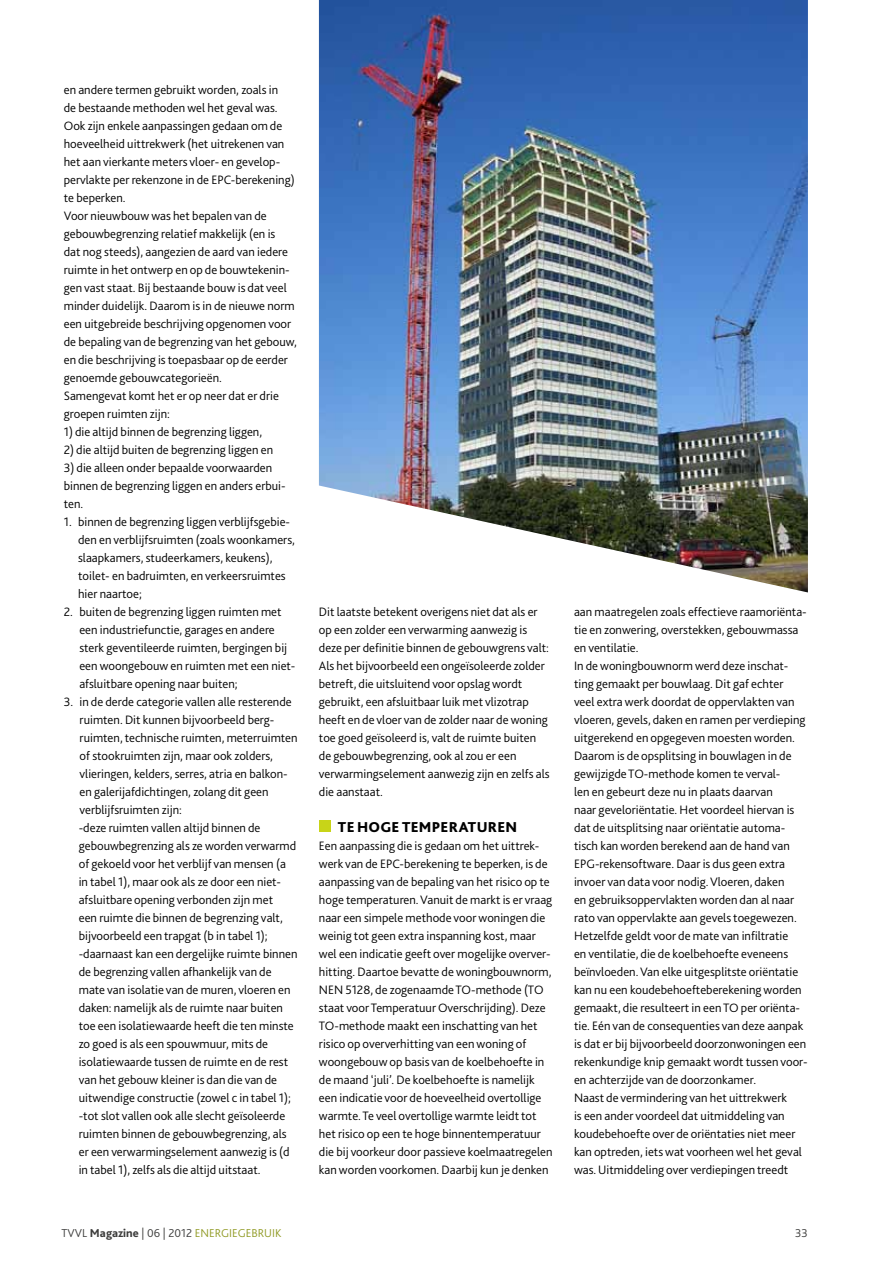
<style>
.page{position:relative;width:893px;height:1263px;background:#fff}
.page>*{position:absolute;margin:0;border:0;box-sizing:border-box;transform-origin:0 0}
.t1{font:800 15px "Bliss 2";letter-spacing:.02em;color:#000}
.t2{font:300 12.75px/18px "Bliss 2";color:#000}
.t3{font:300 12px "Bliss 2";color:#919b26}
.t4{font:300 12px "Bliss 2";color:#3c3c3b}
.s1{color:#3c3c3b}
.s2{font-weight:800;color:#3c3c3b}
</style>
<div class="page">
<div style="left:319px;top:821px;width:11px;height:11px;background:#c8d418"></div>
<img style="left:319px;top:0;width:489px;height:592px">
<p class="t2" style="left:64px;top:82px;width:235px">en andere termen gebruikt worden, zoals in<br>de bestaande methoden wel het geval was.<br>Ook zijn enkele aanpassingen gedaan om de hoeveelheid uittrekwerk (het uitrekenen van het aan vierkante meters vloer- en gevelop&shy;pervlakte per rekenzone in de EPC-berekening) te beperken.<br>Voor nieuwbouw was het bepalen van de gebouwbegrenzing relatief makkelijk (en is<br>dat nog steeds), aangezien de aard van iedere ruimte in het ontwerp en op de bouwtekenin&shy;gen vast staat. Bij bestaande bouw is dat veel minder duidelijk. Daarom is in de nieuwe norm een uitgebreide beschrijving opgenomen voor de bepaling van de begrenzing van het gebouw, en die beschrijving is toepasbaar op de eerder genoemde gebouwcategorieën.<br>Samengevat komt het er op neer dat er drie groepen ruimten zijn:</p>
<p class="t2" style="left:64px;top:424px;width:200px">1) die altijd binnen de begrenzing liggen,</p>
<p class="t2" style="left:64px;top:442px;width:211px">2) die altijd buiten de begrenzing liggen en</p>
<p class="t2" style="left:64px;top:460px;width:223px">3) die alleen onder bepaalde voorwaarden binnen de begrenzing liggen en anders erbui&shy;ten.</p>
<p class="t2" style="left:78px;top:514px;width:218px;text-indent:-14px">1. binnen de begrenzing liggen verblijfsgebie&shy;den en verblijfsruimten (zoals woonkamers, slaapkamers, studeerkamers, keukens), toilet- en badruimten, en verkeersruimtes hier naartoe;</p>
<p class="t2" style="left:79px;top:604px;width:218px;text-indent:-16px">2. buiten de begrenzing liggen ruimten met een industriefunctie, garages en andere sterk geventileerde ruimten, bergingen bij een woongebouw en ruimten met een niet&shy;afsluitbare opening naar buiten;</p>
<p class="t2" style="left:79px;top:694px;width:220px;text-indent:-15px">3. in de derde categorie vallen alle resterende ruimten. Dit kunnen bijvoorbeeld berg&shy;ruimten, technische ruimten, meterruimten of stookruimten zijn, maar ook zolders, vlieringen, kelders, serres, atria en balkon&shy;en galerijafdichtingen, zolang dit geen verblijfsruimten zijn:<br>-deze ruimten vallen altijd binnen de gebouwbegrenzing als ze worden verwarmd of gekoeld voor het verblijf van mensen (a in tabel 1), maar ook als ze door een niet&shy;afsluitbare opening verbonden zijn met<br>een ruimte die binnen de begrenzing valt, bijvoorbeeld een trapgat (b in tabel 1); -daarnaast kan een dergelijke ruimte binnen de begrenzing vallen afhankelijk van de mate van isolatie van de muren, vloeren en daken: namelijk als de ruimte naar buiten toe een isolatiewaarde heeft die ten minste zo goed is als een spouwmuur, mits de isolatiewaarde tussen de ruimte en de rest van het gebouw kleiner is dan die van de uitwendige constructie (zowel c in tabel 1); -tot slot vallen ook alle slecht geïsoleerde ruimten binnen de gebouwbegrenzing, als er een verwarmingselement aanwezig is (d in tabel 1), zelfs als die altijd uitstaat.</p>
<p class="t2" style="left:319px;top:604px;width:232px">Dit laatste betekent overigens niet dat als er op een zolder een verwarming aanwezig is deze per definitie binnen de gebouwgrens valt:<br>Als het bijvoorbeeld een ongeïsoleerde zolder betreft, die uitsluitend voor opslag wordt gebruikt, een afsluitbaar luik met vlizotrap heeft en de vloer van de zolder naar de woning toe goed geïsoleerd is, valt de ruimte buiten de gebouwbegrenzing, ook al zou er een verwarmingselement aanwezig zijn en zelfs als die aanstaat.</p>
<p class="t1" style="left:338px;top:818px;width:181px">TE HOGE TEMPERATUREN</p>
<p class="t2" style="left:319px;top:838px;width:235px">Een aanpassing die is gedaan om het uittrek&shy;werk van de EPC-berekening te beperken, is de aanpassing van de bepaling van het risico op te hoge temperaturen. Vanuit de markt is er vraag naar een simpele methode voor woningen die weinig tot geen extra inspanning kost, maar wel een indicatie geeft over mogelijke overver&shy;hitting. Daartoe bevatte de woningbouwnorm, NEN 5128, de zogenaamde TO-methode (TO staat voor Temperatuur Overschrijding). Deze TO-methode maakt een inschatting van het risico op oververhitting van een woning of woongebouw op basis van de koelbehoefte in de maand ‘juli’. De koelbehoefte is namelijk een indicatie voor de hoeveelheid overtollige warmte. Te veel overtollige warmte leidt tot het risico op een te hoge binnentemperatuur die bij voorkeur door passieve koelmaatregelen kan worden voorkomen. Daarbij kun je denken</p>
<p class="t2" style="left:574px;top:604px;width:235px">aan maatregelen zoals effectieve raamoriënta&shy;tie en zonwering, overstekken, gebouwmassa en ventilatie.<br>In de woningbouwnorm werd deze inschat&shy;ting gemaakt per bouwlaag. Dit gaf echter<br>veel extra werk doordat de oppervlakten van vloeren, gevels, daken en ramen per verdieping uitgerekend en opgegeven moesten worden.<br>Daarom is de opsplitsing in bouwlagen in de gewijzigde TO-methode komen te verval-<br>len en gebeurt deze nu in plaats daarvan<br>naar geveloriëntatie. Het voordeel hiervan is dat de uitsplitsing naar oriëntatie automa&shy;tisch kan worden berekend aan de hand van EPG-rekensoftware. Daar is dus geen extra invoer van data voor nodig. Vloeren, daken<br>en gebruiksoppervlakten worden dan al naar rato van oppervlakte aan gevels toegewezen.<br>Hetzelfde geldt voor de mate van infiltratie<br>en ventilatie, die de koelbehoefte eveneens beïnvloeden. Van elke uitgesplitste oriëntatie kan nu een koudebehoefteberekening worden gemaakt, die resulteert in een TO per oriënta&shy;tie. Eén van de consequenties van deze aanpak is dat er bij bijvoorbeeld doorzonwoningen een rekenkundige knip gemaakt wordt tussen voor&shy;en achterzijde van de doorzonkamer.<br>Naast de vermindering van het uittrekwerk<br>is een ander voordeel dat uitmiddeling van koudebehoefte over de oriëntaties niet meer kan optreden, iets wat voorheen wel het geval was. Uitmiddeling over verdiepingen treedt</p>
<p class="t3" style="left:62px;top:1228px;width:221px"><span class="s1">TVVL</span> <span class="s2">Magazine</span> <span class="s1">| 06 | 2012</span> ENERGIEGEBRUIK</p>
<p class="t4" style="left:795px;top:1228px;width:14px">33</p>
</div>
